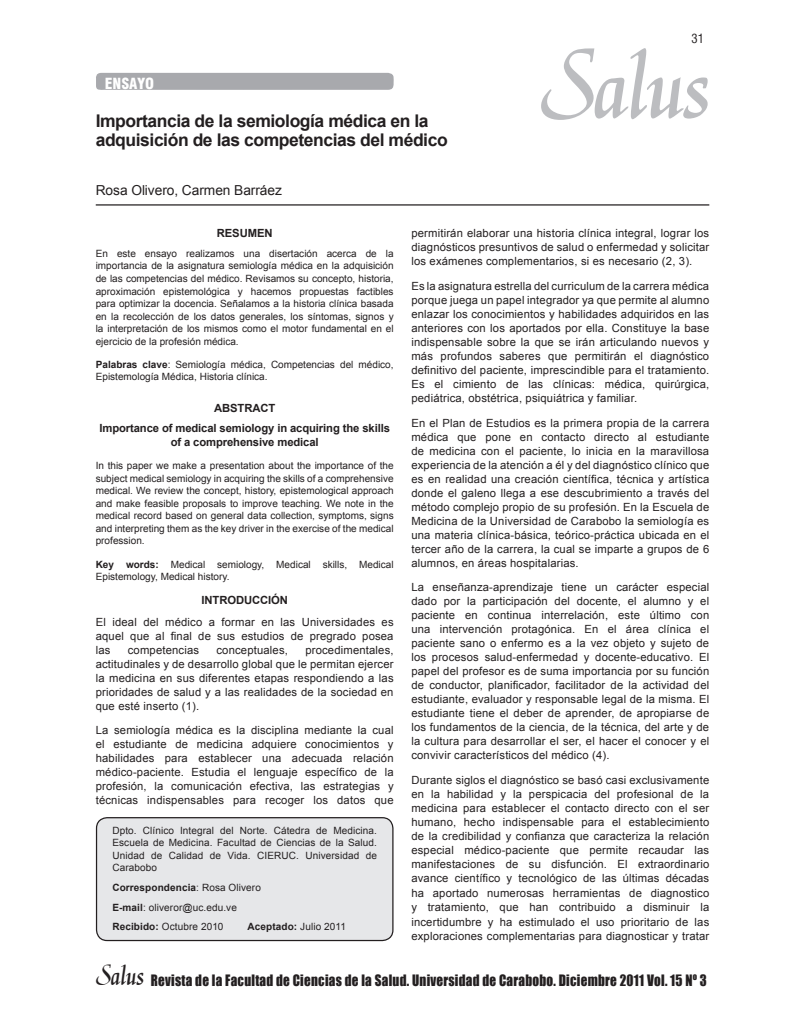
<style>
.page{position:relative;width:798px;height:1028px;background:#fff}
.page>*{position:absolute;margin:0;border:0;box-sizing:border-box;transform-origin:0 0}
.t1{font:103.62px "Daniela";color:#bcbdc0;scale:.95 1}
.t2{font:700 17.5px/18.8px "Arial";letter-spacing:-.025em;color:#231f20}
.t3{font:15px "Corporate Black SWFTE";color:#fff}
.t4{font:14.5px "Impact";letter-spacing:.02em;color:#231f20;scale:.91 1}
.t5{font:13.75px "Arial";letter-spacing:-.005em;color:#231f20}
.t6{font:12.5px "Corporate Condensed Regular SWFTE";color:#231f20}
.t7{font:11.25px/14px "Arial";letter-spacing:.015em;color:#231f20;text-align:justify}
.t8{font:700 11.25px/20.9px "Arial";letter-spacing:-.01em;color:#231f20;text-align:center}
.t9{font:10px/12.5px "Arial";color:#231f20;text-align:justify}
.t10{font:700 10px "Arial";letter-spacing:.01em;color:#231f20}
.s1{font-weight:700}
.s2{font-weight:400}
.s3{font-family:"Daniela";font-size:31.25px}
</style>
<div class="page">
<hr style="left:96px;top:204px;width:613px;height:1px;background:#231f20">
<div style="left:96px;top:73px;width:298px;height:17px;background:#a8a9ad"></div>
<div style="left:96px;top:817px;width:297px;height:123px;background:#e6e7e9;border-radius:11px"></div>
<div style="left:96px;top:817px;width:297px;height:124px;border:1px solid #231f20;border-radius:11px"></div>
<h3 class="t3" style="left:105px;top:74px;width:51px">ENSAYO</h3>
<h2 class="t2" style="left:96px;top:112px;width:353px">Importancia de la semiología médica en la adquisición de las competencias del médico</h2>
<p class="t5" style="left:96px;top:181px;width:188px">Rosa Olivero, Carmen Barráez</p>
<p class="t6" style="left:691px;top:31px;width:14px">31</p>
<h1 class="t1" style="left:539px;top:23px;width:180px">Salus</h1>
<p class="t8" style="left:217px;top:223px;width:57px">RESUMEN</p>
<p class="t9" style="left:96px;top:247px;width:299px">En este ensayo realizamos una disertación acerca de la importancia de la asignatura semiología médica en la adquisición de las competencias del médico. Revisamos su concepto, historia, aproximación epistemológica y hacemos propuestas factibles para optimizar la docencia. Señalamos a la historia clínica basada en la recolección de los datos generales, los síntomas, signos y la interpretación de los mismos como el motor fundamental en el ejercicio de la profesión médica.</p>
<p class="t9" style="left:96px;top:358px;width:299px"><span class="s1">Palabras clave</span>: Semiología médica, Competencias del médico,<br>Epistemología Médica, Historia clínica.</p>
<p class="t8" style="left:99px;top:397px;width:292px">ABSTRACT<br>Importance of medical semiology in acquiring the skills</p>
<p class="t8" style="left:171px;top:432px;width:149px">of a comprehensive medical</p>
<p class="t9" style="left:96px;top:460px;width:299px">In this paper we make a presentation about the importance of the subject medical semiology in acquiring the skills of a comprehensive medical. We review the concept, history, epistemological approach and make feasible proposals to improve teaching. We note in the medical record based on general data collection, symptoms, signs and interpreting them as the key driver in the exercise of the medical profession.</p>
<p class="t9" style="left:96px;top:558px;width:299px"><span class="s1">Key words:</span> Medical semiology, Medical skills, Medical<br>Epistemology, Medical history.</p>
<p class="t8" style="left:201px;top:590px;width:88px">INTRODUCCIÓN</p>
<p class="t7" style="left:96px;top:614px;width:299px">El ideal del médico a formar en las Universidades es aquel que al final de sus estudios de pregrado posea las</p>
<p class="t7" style="left:96px;top:642px;width:299px;text-indent:209px">procedimentales, actitudinales y de desarrollo global que le permitan ejercer la medicina en sus diferentes etapas respondiendo a las prioridades de salud y a las realidades de la sociedad en que esté inserto (1).</p>
<p class="t7" style="left:96px;top:723px;width:299px">La semiología médica es la disciplina mediante la cual el estudiante de medicina adquiere conocimientos y habilidades para establecer una adecuada relación médico-paciente. Estudia el lenguaje específico de la profesión, la comunicación efectiva, las estrategias y técnicas indispensables para recoger los datos que</p>
<p class="t7" style="left:128px;top:642px;width:73px">competencias</p>
<p class="t7" style="left:216px;top:642px;width:73px">conceptuales,</p>
<p class="t9" style="left:112px;top:824px;width:266px">Dpto. Clínico Integral del Norte. Cátedra de Medicina.<br>Escuela de Medicina. Facultad de Ciencias de la Salud.<br>Unidad de Calidad de Vida. CIERUC. Universidad de Carabobo</p>
<p class="t9" style="left:112px;top:877px;width:150px;line-height:19.6px;text-align:left"><span class="s1">Correspondencia</span>: Rosa Olivero<br><span class="s1">E-mail</span>: oliveror@uc.edu.ve<br><span class="s1">Recibido:</span> Octubre 2010</p>
<p class="t10" style="left:247px;top:920px;width:100px">Aceptado: <span class="s2">Julio 2011</span></p>
<p class="t7" style="left:411px;top:226px;width:299px">permitirán elaborar una historia clínica integral, lograr los diagnósticos presuntivos de salud o enfermedad y solicitar los exámenes complementarios, si es necesario (2, 3).</p>
<p class="t7" style="left:411px;top:279px;width:299px">Es la asignatura estrella del curriculum de la carrera médica porque juega un papel integrador ya que permite al alumno enlazar los conocimientos y habilidades adquiridos en las anteriores con los aportados por ella. Constituye la base indispensable sobre la que se irán articulando nuevos y más profundos saberes que permitirán el diagnóstico definitivo del paciente, imprescindible para el tratamiento.<br>Es el cimiento de las clínicas: médica, quirúrgica, pediátrica, obstétrica, psiquiátrica y familiar.</p>
<p class="t7" style="left:411px;top:416px;width:299px">En el Plan de Estudios es la primera propia de la carrera médica que pone en contacto directo al estudiante de medicina con el paciente, lo inicia en la maravillosa experiencia de la atención a él y del diagnóstico clínico que es en realidad una creación científica, técnica y artística donde el galeno llega a ese descubrimiento a través del método complejo propio de su profesión. En la Escuela de Medicina de la Universidad de Carabobo la semiología es una materia clínica-básica, teórico-práctica ubicada en el tercer año de la carrera, la cual se imparte a grupos de 6 alumnos, en áreas hospitalarias.</p>
<p class="t7" style="left:411px;top:580px;width:299px">La enseñanza-aprendizaje tiene un carácter especial dado por la participación del docente, el alumno y el paciente en continua interrelación, este último con una intervención protagónica. En el área clínica el paciente sano o enfermo es a la vez objeto y sujeto de los procesos salud-enfermedad y docente-educativo. El papel del profesor es de suma importancia por su función de conductor, planificador, facilitador de la actividad del estudiante, evaluador y responsable legal de la misma. El estudiante tiene el deber de aprender, de apropiarse de los fundamentos de la ciencia, de la técnica, del arte y de la cultura para desarrollar el ser, el hacer el conocer y el convivir característicos del médico (4).</p>
<p class="t7" style="left:411px;top:773px;width:299px">Durante siglos el diagnóstico se basó casi exclusivamente en la habilidad y la perspicacia del profesional de la medicina para establecer el contacto directo con el ser humano, hecho indispensable para el establecimiento de la credibilidad y confianza que caracteriza la relación especial médico-paciente que permite recaudar las manifestaciones de su disfunción. El extraordinario avance científico y tecnológico de las últimas décadas ha aportado numerosas herramientas de diagnostico y tratamiento, que han contribuido a disminuir la incertidumbre y ha estimulado el uso prioritario de las exploraciones complementarias para diagnosticar y tratar</p>
<p class="t4" style="left:96px;top:968px;width:672px"><span class="s3">Salus</span> Revista de la Facultad de Ciencias de la Salud. Universidad de Carabobo. Diciembre 2011 Vol. 15 Nº 3</p>
</div>
